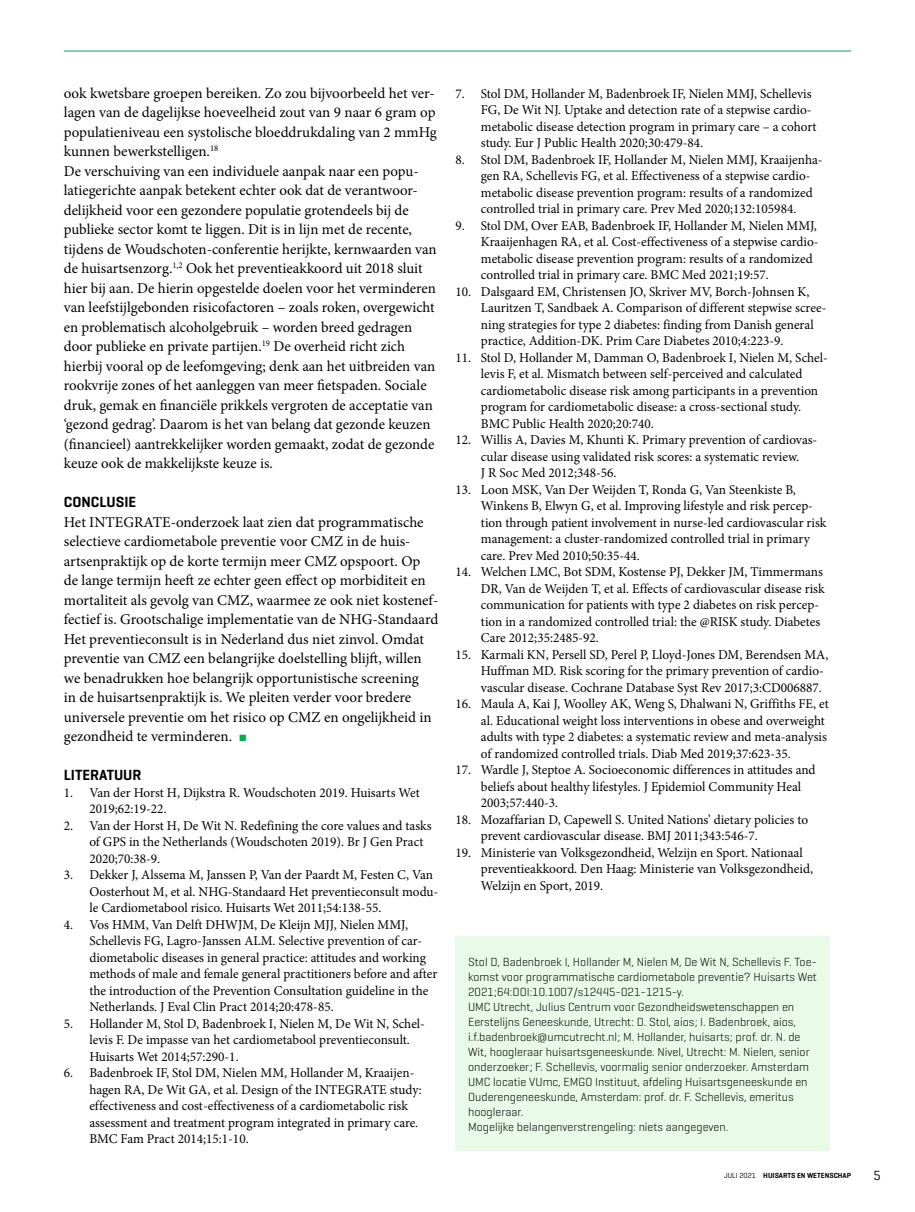
<style>
.page{position:relative;width:915px;height:1212px;background:#fff}
.page>*{position:absolute;margin:0;border:0;box-sizing:border-box;transform-origin:0 0}
.Para_broodtekst{font:15px/19.5px "Minion Pro";color:#000}
.Bibliography_Heading{font:600 15px "Geogrotesque";color:#000}
.SectionHeading_1_tus{font:600 15px "Geogrotesque";color:#000}
.t1{font:13.5px/16.5px "Minion Pro";color:#000}
.t2{font:13.5px "Geogrotesque";color:#000}
.Biography_auteursinf{font:300 12px/15px "Geogrotesque";color:#000;text-align:justify}
.t3{font:600 7.5px "Geogrotesque";color:#000}
.t4{font:7.5px "Geogrotesque";color:#000}
.s1{color:#00aa4e}
.s2{font-weight:400}
</style>
<div class="page">
<hr style="left:64px;top:51px;width:786px;height:1px;background:#00aa4e">
<div style="left:455px;top:936px;width:374px;height:215px;background:#e9fbe8"></div>
<p class="Para_broodtekst" style="left:64px;top:83px;width:374px">ook kwetsbare groepen bereiken. Zo zou bijvoorbeeld het ver&shy;lagen van de dagelijkse hoeveelheid zout van 9 naar 6 gram op populatieniveau een systolische bloeddrukdaling van 2 mmHg kunnen bewerkstelligen.<sup>18</sup></p>
<p class="Para_broodtekst" style="left:64px;top:161px;width:374px">De verschuiving van een individuele aanpak naar een popu&shy;latiegerichte aanpak betekent echter ook dat de verantwoor&shy;delijkheid voor een gezondere populatie grotendeels bij de publieke sector komt te liggen. Dit is in lijn met de recente, tijdens de Woudschoten-conferentie herijkte, kernwaarden van de huisartsenzorg.<sup>1,2</sup> Ook het preventieakkoord uit 2018 sluit hier bij aan. De hierin opgestelde doelen voor het verminderen van leefstijlgebonden risicofactoren – zoals roken, overgewicht en problematisch alcoholgebruik – worden breed gedragen door publieke en private partijen.<sup>19</sup> De overheid richt zich hierbij vooral op de leefomgeving; denk aan het uitbreiden van rookvrije zones of het aanleggen van meer fietspaden. Sociale druk, gemak en financiële prikkels vergroten de acceptatie van ‘gezond gedrag’. Daarom is het van belang dat gezonde keuzen (financieel) aantrekkelijker worden gemaakt, zodat de gezonde keuze ook de makkelijkste keuze is.</p>
<p class="SectionHeading_1_tus" style="left:64px;top:493px;width:74px">CONCLUSIE</p>
<p class="Para_broodtekst" style="left:64px;top:512px;width:376px">Het INTEGRATE-onderzoek laat zien dat programmatische selectieve cardiometabole preventie voor CMZ in de huis&shy;artsenpraktijk op de korte termijn meer CMZ opspoort. Op de lange termijn heeft ze echter geen effect op morbiditeit en mortaliteit als gevolg van CMZ, waarmee ze ook niet kostenef&shy;fectief is. Grootschalige implementatie van de NHG-Standaard Het preventieconsult is in Nederland dus niet zinvol. Omdat preventie van CMZ een belangrijke doelstelling blijft, willen we benadrukken hoe belangrijk opportunistische screening<br>in de huisartsenpraktijk is. We pleiten verder voor bredere universele preventie om het risico op CMZ en ongelijkheid in gezondheid te verminderen. <span class="s1">■</span></p>
<p class="Bibliography_Heading" style="left:64px;top:766px;width:79px">LITERATUUR</p>
<p class="t1" style="left:89px;top:784px;width:332px;text-indent:-26px">1. Van der Horst H, Dijkstra R. Woudschoten 2019. Huisarts Wet<br>2019;62:19-22.</p>
<p class="t1" style="left:89px;top:817px;width:343px;text-indent:-26px">2. Van der Horst H, De Wit N. Redefining the core values and tasks of GPS in the Netherlands (Woudschoten 2019). Br J Gen Pract<br>2020;70:38-9.</p>
<p class="t1" style="left:89px;top:867px;width:350px;text-indent:-26px">3. Dekker J, Alssema M, Janssen P, Van der Paardt M, Festen C, Van<br>Oosterhout M, et al. NHG-Standaard Het preventieconsult modu&shy;le Cardiometabool risico. Huisarts Wet 2011;54:138-55.</p>
<p class="t1" style="left:89px;top:916px;width:349px;text-indent:-26px">4. Vos HMM, Van Delft DHWJM, De Kleijn MJJ, Nielen MMJ, Schellevis FG, Lagro-Janssen ALM. Selective prevention of car&shy;diometabolic diseases in general practice: attitudes and working methods of male and female general practitioners before and after the introduction of the Prevention Consultation guideline in the Netherlands. J Eval Clin Pract 2014;20:478-85.</p>
<p class="t1" style="left:89px;top:1015px;width:337px;text-indent:-26px">5. Hollander M, Stol D, Badenbroek I, Nielen M, De Wit N, Schel&shy;levis F. De impasse van het cardiometabool preventieconsult.<br>Huisarts Wet 2014;57:290-1.</p>
<p class="t1" style="left:89px;top:1065px;width:334px;text-indent:-26px">6. Badenbroek IF, Stol DM, Nielen MM, Hollander M, Kraaijen&shy;hagen RA, De Wit GA, et al. Design of the INTEGRATE study: effectiveness and cost-effectiveness of a cardiometabolic risk assessment and treatment program integrated in primary care.<br>BMC Fam Pract 2014;15:1-10.</p>
<p class="t1" style="left:480px;top:85px;width:337px;text-indent:-26px">7. Stol DM, Hollander M, Badenbroek IF, Nielen MMJ, Schellevis FG, De Wit NJ. Uptake and detection rate of a stepwise cardio&shy;metabolic disease detection program in primary care – a cohort study. Eur J Public Health 2020;30:479-84.</p>
<p class="t1" style="left:480px;top:151px;width:343px;text-indent:-26px">8. Stol DM, Badenbroek IF, Hollander M, Nielen MMJ, Kraaijenha&shy;gen RA, Schellevis FG, et al. Effectiveness of a stepwise cardio&shy;metabolic disease prevention program: results of a randomized controlled trial in primary care. Prev Med 2020;132:105984.</p>
<p class="t1" style="left:480px;top:217px;width:339px;text-indent:-26px">9. Stol DM, Over EAB, Badenbroek IF, Hollander M, Nielen MMJ, Kraaijenhagen RA, et al. Cost-effectiveness of a stepwise cardio&shy;metabolic disease prevention program: results of a randomized controlled trial in primary care. BMC Med 2021;19:57.</p>
<p class="t1" style="left:480px;top:283px;width:347px;text-indent:-26px">10. Dalsgaard EM, Christensen JO, Skriver MV, Borch-Johnsen K, Lauritzen T, Sandbaek A. Comparison of different stepwise scree&shy;ning strategies for type 2 diabetes: finding from Danish general practice, Addition-DK. Prim Care Diabetes 2010;4:223-9.</p>
<p class="t1" style="left:480px;top:349px;width:348px;text-indent:-26px">11. Stol D, Hollander M, Damman O, Badenbroek I, Nielen M, Schel&shy;levis F, et al. Mismatch between self-perceived and calculated cardiometabolic disease risk among participants in a prevention program for cardiometabolic disease: a cross-sectional study.<br>BMC Public Health 2020;20:740.</p>
<p class="t1" style="left:480px;top:432px;width:338px;text-indent:-26px">12. Willis A, Davies M, Khunti K. Primary prevention of cardiovas&shy;cular disease using validated risk scores: a systematic review.<br>J R Soc Med 2012;348-56.</p>
<p class="t1" style="left:480px;top:481px;width:347px;text-indent:-26px">13. Loon MSK, Van Der Weijden T, Ronda G, Van Steenkiste B, Winkens B, Elwyn G, et al. Improving lifestyle and risk percep&shy;tion through patient involvement in nurse-led cardiovascular risk management: a cluster-randomized controlled trial in primary care. Prev Med 2010;50:35-44.</p>
<p class="t1" style="left:480px;top:564px;width:345px;text-indent:-26px">14. Welchen LMC, Bot SDM, Kostense PJ, Dekker JM, Timmermans DR, Van de Weijden T, et al. Effects of cardiovascular disease risk communication for patients with type 2 diabetes on risk percep&shy;tion in a randomized controlled trial: the @RISK study. Diabetes Care 2012;35:2485-92.</p>
<p class="t1" style="left:480px;top:646px;width:349px;text-indent:-26px">15. Karmali KN, Persell SD, Perel P, Lloyd-Jones DM, Berendsen MA,<br>Huffman MD. Risk scoring for the primary prevention of cardio&shy;vascular disease. Cochrane Database Syst Rev 2017;3:CD006887.</p>
<p class="t1" style="left:480px;top:696px;width:349px;text-indent:-26px">16. Maula A, Kai J, Woolley AK, Weng S, Dhalwani N, Griffiths FE, et al. Educational weight loss interventions in obese and overweight adults with type 2 diabetes: a systematic review and meta-analysis of randomized controlled trials. Diab Med 2019;37:623-35.</p>
<p class="t1" style="left:480px;top:762px;width:336px;text-indent:-26px">17. Wardle J, Steptoe A. Socioeconomic differences in attitudes and beliefs about healthy lifestyles. J Epidemiol Community Heal<br>2003;57:440-3.</p>
<p class="t1" style="left:480px;top:811px;width:328px;text-indent:-26px">18. Mozaffarian D, Capewell S. United Nations’ dietary policies to prevent cardiovascular disease. BMJ 2011;343:546-7.</p>
<p class="t1" style="left:480px;top:844px;width:333px;text-indent:-26px">19. Ministerie van Volksgezondheid, Welzijn en Sport. Nationaal preventieakkoord. Den Haag: Ministerie van Volksgezondheid,<br>Welzijn en Sport, 2019.</p>
<p class="Biography_auteursinf" style="left:468px;top:954px;width:350px">Stol D, Badenbroek I, Hollander M, Nielen M, De Wit N, Schellevis F. Toe&shy;komst voor programmatische cardiometabole preventie? Huisarts Wet 2021;64:DOI:10.1007/s12445-021-1215-y.</p>
<p class="Biography_auteursinf" style="left:468px;top:999px;width:343px;text-align:left">UMC Utrecht, Julius Centrum voor Gezondheidswetenschappen en Eerstelijns Geneeskunde, Utrecht: D. Stol, aios; I. Badenbroek, aios, i.f.badenbroek@umcutrecht.nl; M. Hollander, huisarts; prof. dr. N. de Wit, hoogleraar huisartsgeneeskunde. Nivel, Utrecht: M. Nielen, senior onderzoeker; F. Schellevis, voormalig senior onderzoeker. Amsterdam UMC locatie VUmc, EMGO Instituut, afdeling Huisartsgeneeskunde en Ouderengeneeskunde, Amsterdam: prof. dr. F. Schellevis, emeritus hoogleraar.</p>
<p class="Biography_auteursinf" style="left:468px;top:1119px;width:261px">Mogelijke belangenverstrengeling: niets aangegeven.</p>
<p class="t3" style="left:723px;top:1171px;width:129px"><span class="s2">JULI 2021</span> HUISARTS EN WETENSCHAP</p>
<p class="t4" style="left:715px;top:1171px;width:42px">MAAND 0 00</p>
<p class="t2" style="left:873px;top:1166px;width:9px">5</p>
</div>
